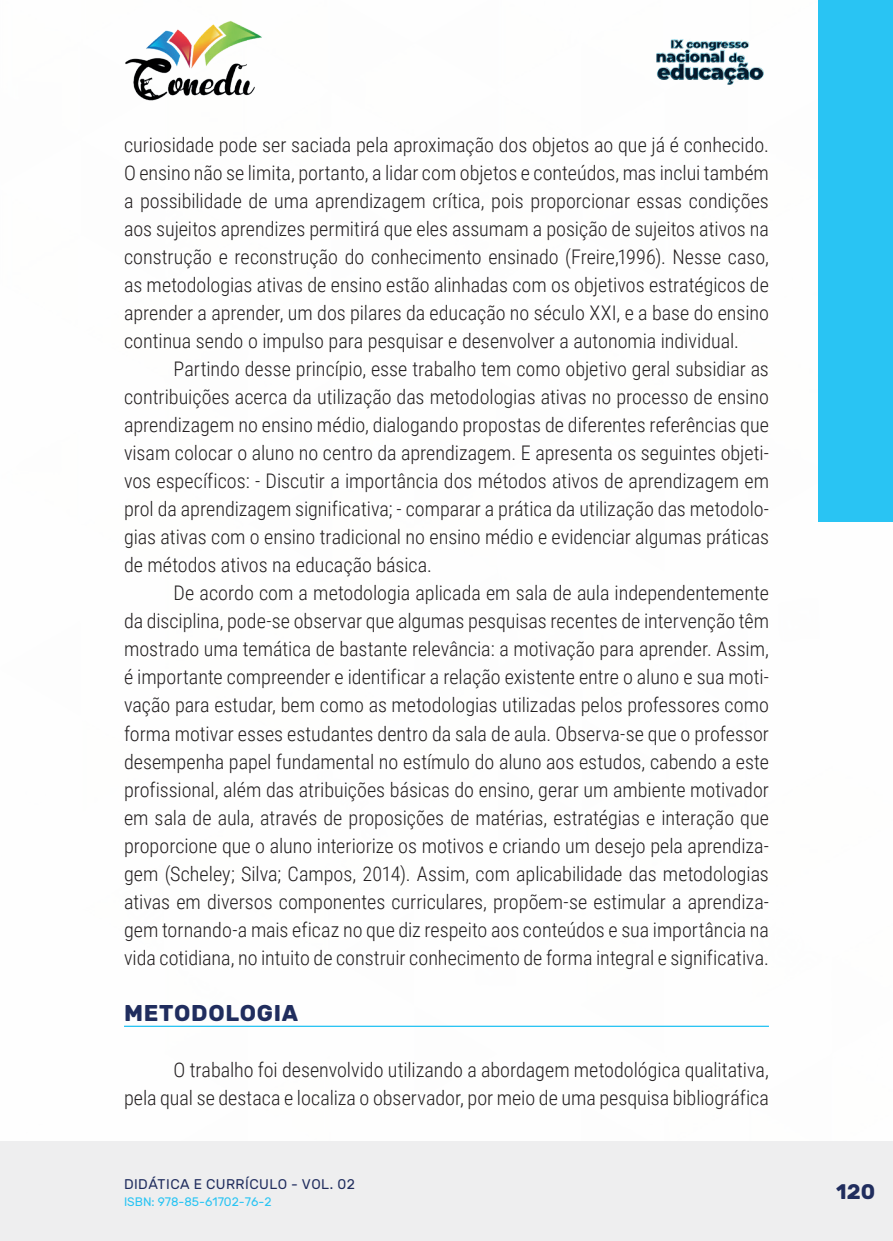
<style>
.page{position:relative;width:893px;height:1241px;background:#fff}
.page>*{position:absolute;margin:0;border:0;box-sizing:border-box;transform-origin:0 0}
._10_SUBTITULO{font:700 22.75px "Rubik";letter-spacing:.03em;color:#202d5e}
.t1{font:700 21px "Rubik";color:#202d5e}
._9_CORPO{font:300 20.12px/28px "Roboto Condensed";color:#231f20;text-align:justify}
.t2{font:14px "Rubik";letter-spacing:.035em;color:#202d5e}
.t3{font:12.25px "Rubik";color:#29c4f3}
</style>
<div class="page">
<div style="left:0;top:1141px;width:893px;height:99px;background:#eeeeef"></div>
<div style="left:819px;top:0;width:74px;height:521px;background:#29c4f3"></div>
<img style="left:125px;top:20px;width:137px;height:81px">
<img style="left:656px;top:39px;width:108px;height:46px">
<hr style="left:124px;top:1025px;width:645px;height:1px;background:#29c4f3">
<p class="_9_CORPO" style="left:124px;top:130px;width:646px">curiosidade pode ser saciada pela aproximação dos objetos ao que já é conhecido.<br>O ensino não se limita, portanto, a lidar com objetos e conteúdos, mas inclui também a possibilidade de uma aprendizagem crítica, pois proporcionar essas condições aos sujeitos aprendizes permitirá que eles assumam a posição de sujeitos ativos na construção e reconstrução do conhecimento ensinado (Freire,1996). Nesse caso, as metodologias ativas de ensino estão alinhadas com os objetivos estratégicos de aprender a aprender, um dos pilares da educação no século XXI, e a base do ensino continua sendo o impulso para pesquisar e desenvolver a autonomia individual.</p>
<p class="_9_CORPO" style="left:124px;top:354px;width:646px;text-indent:50px">Partindo desse princípio, esse trabalho tem como objetivo geral subsidiar as contribuições acerca da utilização das metodologias ativas no processo de ensino aprendizagem no ensino médio, dialogando propostas de diferentes referências que visam colocar o aluno no centro da aprendizagem. E apresenta os seguintes objeti&shy;vos específicos: - Discutir a importância dos métodos ativos de aprendizagem em prol da aprendizagem significativa; - comparar a prática da utilização das metodolo&shy;gias ativas com o ensino tradicional no ensino médio e evidenciar algumas práticas de métodos ativos na educação básica.</p>
<p class="_9_CORPO" style="left:124px;top:578px;width:646px;text-indent:50px">De acordo com a metodologia aplicada em sala de aula independentemente da disciplina, pode-se observar que algumas pesquisas recentes de intervenção têm mostrado uma temática de bastante relevância: a motivação para aprender. Assim, é importante compreender e identificar a relação existente entre o aluno e sua moti&shy;vação para estudar, bem como as metodologias utilizadas pelos professores como forma motivar esses estudantes dentro da sala de aula. Observa-se que o professor desempenha papel fundamental no estímulo do aluno aos estudos, cabendo a este profissional, além das atribuições básicas do ensino, gerar um ambiente motivador em sala de aula, através de proposições de matérias, estratégias e interação que proporcione que o aluno interiorize os motivos e criando um desejo pela aprendiza&shy;gem (Scheley; Silva; Campos, 2014). Assim, com aplicabilidade das metodologias ativas em diversos componentes curriculares, propõem-se estimular a aprendiza&shy;gem tornando-a mais eficaz no que diz respeito aos conteúdos e sua importância na vida cotidiana, no intuito de construir conhecimento de forma integral e significativa.</p>
<p class="_10_SUBTITULO" style="left:124px;top:999px;width:176px">METODOLOGIA</p>
<p class="_9_CORPO" style="left:124px;top:1054px;width:646px;text-align:right">O trabalho foi desenvolvido utilizando a abordagem metodológica qualitativa,<br>pela qual se destaca e localiza o observador, por meio de uma pesquisa bibliográfica</p>
<p class="t2" style="left:124px;top:1175px;width:232px">DIDÁTICA E CURRÍCULO - VOL. 02</p>
<p class="t3" style="left:124px;top:1194px;width:149px">ISBN: 978-85-61702-76-2</p>
<p class="t1" style="left:836px;top:1179px;width:40px">120</p>
</div>
